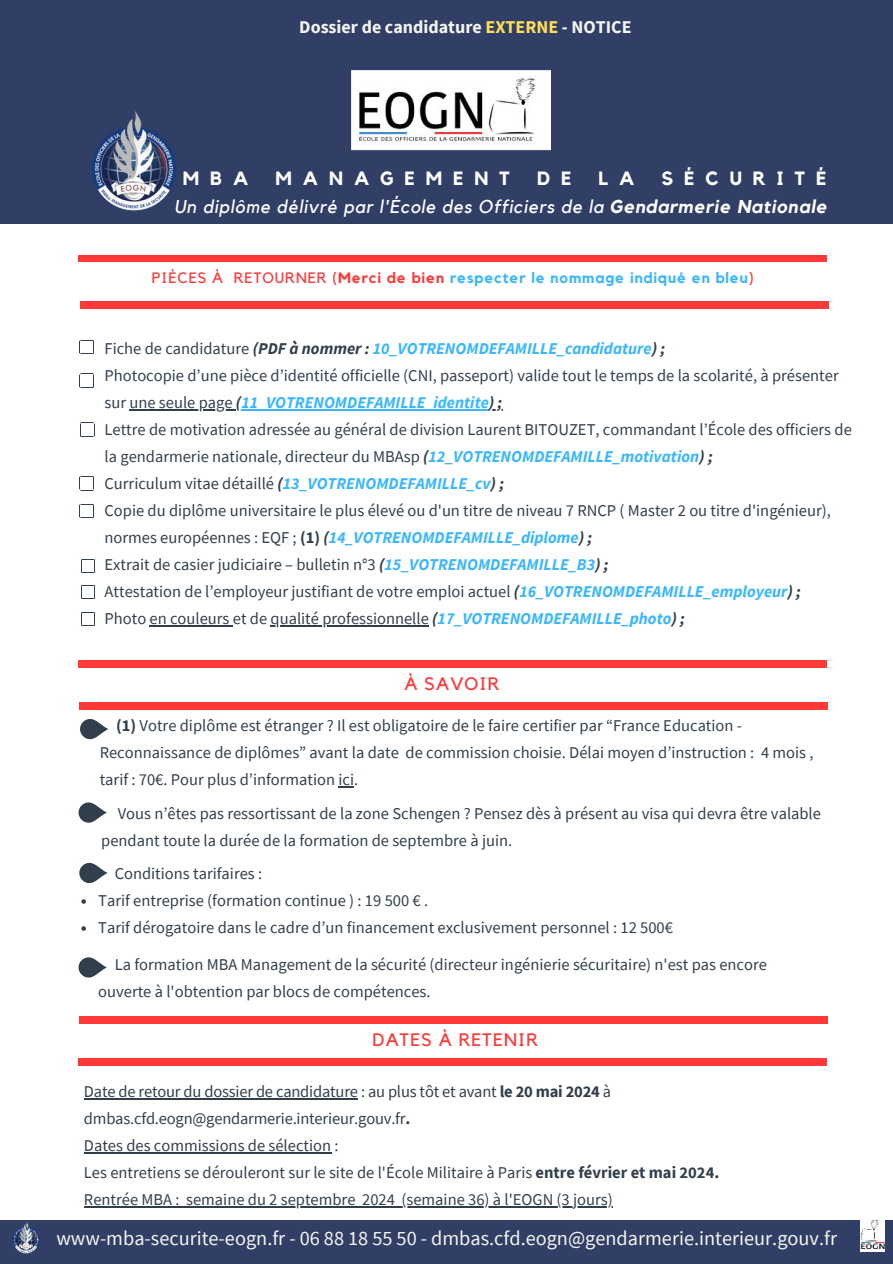
<style>
.page{position:relative;width:893px;height:1264px;background:#fff}
.page>*{position:absolute;margin:0;border:0;box-sizing:border-box;transform-origin:0 0}
.t1{font:20.25px "Source Sans Pro";color:#f4f5ef}
.t2{font:700 19.05px "Kollektif";letter-spacing:.57em;color:#fff}
.t3{font:italic 18.45px "Kollektif";letter-spacing:.04em;color:#fff}
.t4{font:700 18px "Source Sans Pro";color:#f4f5ef}
.t5{font:18px "Kollektif";letter-spacing:.06em;color:#ff3838}
.t6{font:16.5px/27px "Source Sans Pro";color:#313f4c}
.t7{font:700 15px "Kollektif";letter-spacing:.06em;color:#38b6ff}
.s1{color:#ffde59}
.s2{font-weight:700}
.s3{font-weight:400;color:#ff3838}
.s4{color:#ff3838}
.s5{font-weight:700;font-style:italic}
.s6{font-weight:700;font-style:italic;color:#38b6ff}
</style>
<div class="page">
<div style="left:0;top:0;width:892px;height:223px;background:#313f66"></div>
<div style="left:0;top:1220px;width:892px;height:43px;background:#313f66"></div>
<div style="left:78px;top:255px;width:748px;height:7px;background:#ff3838"></div>
<div style="left:80px;top:301px;width:748px;height:7px;background:#ff3838"></div>
<div style="left:78px;top:660px;width:748px;height:7px;background:#ff3838"></div>
<div style="left:79px;top:702px;width:748px;height:7px;background:#ff3838"></div>
<svg style="left:338px;top:786px;width:16px;height:1px"></svg>
<div style="left:80px;top:1016px;width:748px;height:7px;background:#ff3838"></div>
<div style="left:78px;top:1058px;width:748px;height:7px;background:#ff3838"></div>
<hr style="left:129px;top:409px;width:107px;height:1px;background:#313f4c">
<hr style="left:241px;top:409px;width:248px;height:1px;background:#38b6ff">
<hr style="left:150px;top:625px;width:83px;height:1px;background:#313f4c">
<hr style="left:270px;top:625px;width:159px;height:1px;background:#313f4c">
<img style="left:91px;top:112px;width:86px;height:99px">
<img style="left:351px;top:70px;width:199px;height:81px">
<img style="left:860px;top:1220px;width:24px;height:31px">
<img style="left:13px;top:1221px;width:26px;height:33px">
<svg style="left:80px;top:340px;width:14px;height:15px"></svg>
<svg style="left:80px;top:374px;width:14px;height:14px"></svg>
<svg style="left:80px;top:422px;width:15px;height:15px"></svg>
<svg style="left:80px;top:476px;width:14px;height:15px"></svg>
<svg style="left:81px;top:559px;width:15px;height:14px"></svg>
<svg style="left:81px;top:585px;width:15px;height:14px"></svg>
<svg style="left:81px;top:612px;width:15px;height:14px"></svg>
<svg style="left:80px;top:504px;width:14px;height:14px"></svg>
<hr style="left:84px;top:1098px;width:274px;height:1px;background:#313f4c">
<hr style="left:84px;top:1152px;width:247px;height:1px;background:#313f4c">
<hr style="left:84px;top:1206px;width:95px;height:1px;background:#313f4c">
<hr style="left:186px;top:1206px;width:169px;height:1px;background:#313f4c">
<hr style="left:362px;top:1206px;width:33px;height:1px;background:#313f4c">
<hr style="left:401px;top:1206px;width:211px;height:1px;background:#313f4c">
<svg style="left:80px;top:719px;width:28px;height:20px"></svg>
<svg style="left:81px;top:899px;width:5px;height:4px"></svg>
<svg style="left:81px;top:926px;width:5px;height:4px"></svg>
<svg style="left:79px;top:802px;width:28px;height:20px"></svg>
<svg style="left:79px;top:862px;width:29px;height:21px"></svg>
<svg style="left:79px;top:957px;width:28px;height:20px"></svg>
<p class="t4" style="left:299px;top:15px;width:334px">Dossier de candidature <span class="s1">EXTERNE</span> - NOTICE</p>
<p class="t2" style="left:183px;top:167px;width:67px">MBA</p>
<p class="t2" style="left:275px;top:167px;width:236px">MANAGEMENT</p>
<p class="t2" style="left:537px;top:167px;width:36px">D E</p>
<p class="t2" style="left:598px;top:167px;width:37px">L A</p>
<p class="t2" style="left:661px;top:167px;width:166px">SÉCURITÉ</p>
<p class="t3" style="left:174px;top:195px;width:654px">Un diplôme délivré par l'École des Officiers de la <span class="s2">Gendarmerie Nationale</span></p>
<p class="t7" style="left:152px;top:269px;width:603px"><span class="s3">PIÈCES À RETOURNER</span> <span class="s4">(Merci de bien</span> respecter le nommage indiqué en bleu<span class="s4">)</span></p>
<p class="t6" style="left:104px;top:335px;width:748px">Fiche de candidature <span class="s5">(PDF à nommer :</span> <span class="s6">10_VOTRENOMDEFAMILLE_candidature</span><span class="s5">) ;<br></span>Photocopie d’une pièce d’identité officielle (CNI, passeport) valide tout le temps de la scolarité, à présenter sur une seule page <span class="s5">(</span><span class="s6">11_VOTRENOMDEFAMILLE_identite</span><span class="s5">) ;<br></span>Lettre de motivation adressée au général de division Laurent BITOUZET, commandant l’École des officiers de la gendarmerie nationale, directeur du MBAsp <span class="s5">(</span><span class="s6">12_VOTRENOMDEFAMILLE_motivation</span><span class="s5">) ;<br></span>Curriculum vitae détaillé <span class="s5">(</span><span class="s6">13_VOTRENOMDEFAMILLE_cv</span><span class="s5">) ;<br></span>Copie du diplôme universitaire le plus élevé ou d'un titre de niveau 7 RNCP ( Master 2 ou titre d'ingénieur), normes européennes : EQF ; <span class="s2">(1)</span> <span class="s5">(</span><span class="s6">14_VOTRENOMDEFAMILLE_diplome</span><span class="s5">) ;<br></span>Extrait de casier judiciaire – bulletin n°3 <span class="s5">(</span><span class="s6">15_VOTRENOMDEFAMILLE_B3</span><span class="s5">) ;<br></span>Attestation de l’employeur justifiant de votre emploi actuel <span class="s5">(</span><span class="s6">16_VOTRENOMDEFAMILLE_employeur</span><span class="s5">) ;<br></span>Photo en couleurs et de qualité professionnelle <span class="s5">(</span><span class="s6">17_VOTRENOMDEFAMILLE_photo</span><span class="s5">) ;</span></p>
<p class="t5" style="left:404px;top:673px;width:96px">À SAVOIR</p>
<p class="t6" style="left:100px;top:712px;width:715px;text-indent:17px"><span class="s2">(1)</span> Votre diplôme est étranger ? Il est obligatoire de le faire certifier par “France Education -<br>Reconnaissance de diplômes” avant la date de commission choisie. Délai moyen d’instruction : 4 mois , tarif : 70€. Pour plus d’information ici.</p>
<p class="t6" style="left:101px;top:799px;width:721px;text-indent:17px">Vous n’êtes pas ressortissant de la zone Schengen ? Pensez dès à présent au visa qui devra être valable pendant toute la durée de la formation de septembre à juin.</p>
<p class="t6" style="left:98px;top:860px;width:576px;text-indent:17px">Conditions tarifaires :<br>Tarif entreprise (formation continue ) : 19 500 € .<br>Tarif dérogatoire dans le cadre d’un financement exclusivement personnel : 12 500€</p>
<p class="t6" style="left:98px;top:950px;width:670px;text-indent:17px">La formation MBA Management de la sécurité (directeur ingénierie sécuritaire) n'est pas encore ouverte à l'obtention par blocs de compétences.</p>
<p class="t5" style="left:372px;top:1029px;width:167px">DATES À RETENIR</p>
<p class="t6" style="left:84px;top:1078px;width:636px">Date de retour du dossier de candidature : au plus tôt et avant <span class="s2">le 20 mai 2024</span> à dmbas.cfd.eogn@gendarmerie.interieur.gouv.fr<span class="s2">.<br></span>Dates des commissions de sélection :<br>Les entretiens se dérouleront sur le site de l'École Militaire à Paris <span class="s2">entre février et mai 2024.<br></span>Rentrée MBA : semaine du 2 septembre 2024 (semaine 36) à l'EOGN (3 jours)</p>
<p class="t1" style="left:56px;top:1225px;width:782px">www-mba-securite-eogn.fr - 06 88 18 55 50 - dmbas.cfd.eogn@gendarmerie.interieur.gouv.fr</p>
</div>
